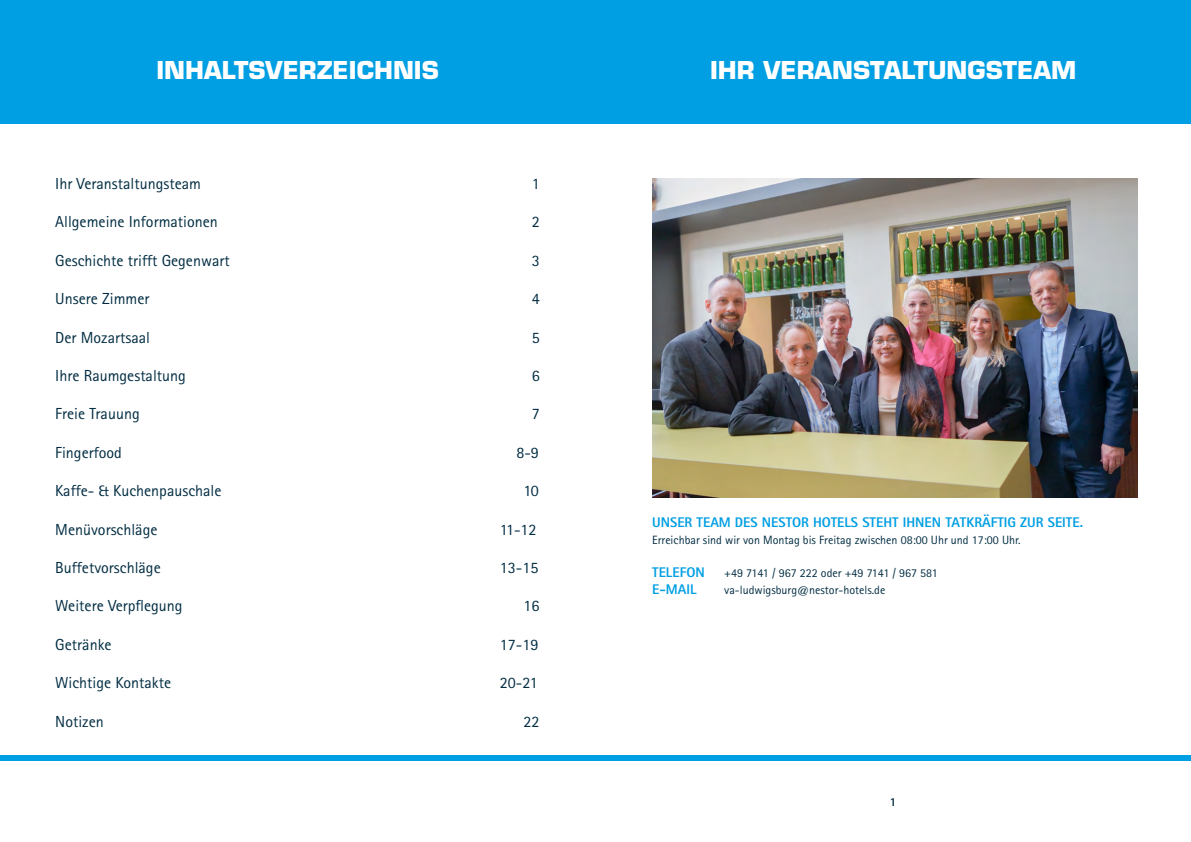
<style>
.page{position:relative;width:1191px;height:842px;background:#fff}
.page>*{position:absolute;margin:0;border:0;box-sizing:border-box;transform-origin:0 0}
.t1{font:700 24px "Eurostile LT Std";color:#fff}
.t2{font:16px "Rotis Sans Serif Std";color:#002c42}
.t3{font:800 14px "Rotis Sans Serif Std";color:#009fe3}
.t4{font:12px "Rotis Sans Serif Std";color:#002c42}
.t5{font:800 12px "Rotis Sans Serif Std";color:#002c42}
</style>
<div class="page">
<div style="left:0;top:755px;width:1191px;height:5px;background:#009fe3"></div>
<div style="left:0;top:0;width:1191px;height:123px;background:#009fe3"></div>
<img style="left:652px;top:179px;width:485px;height:318px">
<h1 class="t1" style="left:156px;top:55px;width:284px">INHALTSVERZEICHNIS</h1>
<p class="t2" style="left:55px;top:174px;width:147px">Ihr Veranstaltungsteam</p>
<p class="t2" style="left:532px;top:174px;width:9px">1</p>
<p class="t2" style="left:55px;top:212px;width:164px">Allgemeine Informationen</p>
<p class="t2" style="left:532px;top:212px;width:9px">2</p>
<p class="t2" style="left:55px;top:251px;width:176px">Geschichte trifft Gegenwart</p>
<p class="t2" style="left:532px;top:251px;width:9px">3</p>
<p class="t2" style="left:55px;top:289px;width:96px">Unsere Zimmer</p>
<p class="t2" style="left:532px;top:289px;width:9px">4</p>
<p class="t2" style="left:55px;top:328px;width:96px">Der Mozartsaal</p>
<p class="t2" style="left:532px;top:328px;width:9px">5</p>
<p class="t2" style="left:55px;top:366px;width:132px">Ihre Raumgestaltung</p>
<p class="t2" style="left:532px;top:366px;width:9px">6</p>
<p class="t2" style="left:55px;top:404px;width:86px">Freie Trauung</p>
<p class="t2" style="left:532px;top:404px;width:9px">7</p>
<p class="t2" style="left:55px;top:443px;width:68px">Fingerfood</p>
<p class="t2" style="left:516px;top:443px;width:24px">8-9</p>
<p class="t2" style="left:55px;top:481px;width:168px">Kaffe- &amp; Kuchenpauschale</p>
<p class="t2" style="left:523px;top:481px;width:17px">10</p>
<p class="t2" style="left:55px;top:520px;width:104px">Menüvorschläge</p>
<p class="t2" style="left:500px;top:520px;width:38px">11-12</p>
<p class="t2" style="left:55px;top:558px;width:107px">Buffetvorschläge</p>
<p class="t2" style="left:500px;top:558px;width:40px">13-15</p>
<p class="t2" style="left:55px;top:596px;width:129px">Weitere Verpflegung</p>
<p class="t2" style="left:523px;top:596px;width:17px">16</p>
<p class="t2" style="left:55px;top:635px;width:58px">Getränke</p>
<p class="t2" style="left:500px;top:635px;width:40px">17-19</p>
<p class="t2" style="left:55px;top:673px;width:117px">Wichtige Kontakte</p>
<p class="t2" style="left:500px;top:673px;width:39px">20-21</p>
<p class="t2" style="left:55px;top:712px;width:50px">Notizen</p>
<p class="t2" style="left:523px;top:712px;width:17px">22</p>
<h1 class="t1" style="left:710px;top:55px;width:367px">IHR VERANSTALTUNGSTEAM</h1>
<p class="t3" style="left:652px;top:513px;width:432px">UNSER TEAM DES NESTOR HOTELS STEHT IHNEN TATKRÄFTIG ZUR SEITE.</p>
<p class="t4" style="left:652px;top:533px;width:370px">Erreichbar sind wir von Montag bis Freitag zwischen 08:00 Uhr und 17:00 Uhr.</p>
<p class="t3" style="left:652px;top:564px;width:54px">TELEFON</p>
<p class="t4" style="left:724px;top:566px;width:215px">+49 7141 / 967 222 oder +49 7141 / 967 581</p>
<p class="t3" style="left:652px;top:581px;width:46px">E-MAIL</p>
<p class="t4" style="left:724px;top:583px;width:163px">va-ludwigsburg@nestor-hotels.de</p>
<p class="t5" style="left:890px;top:795px;width:8px">1</p>
</div>
